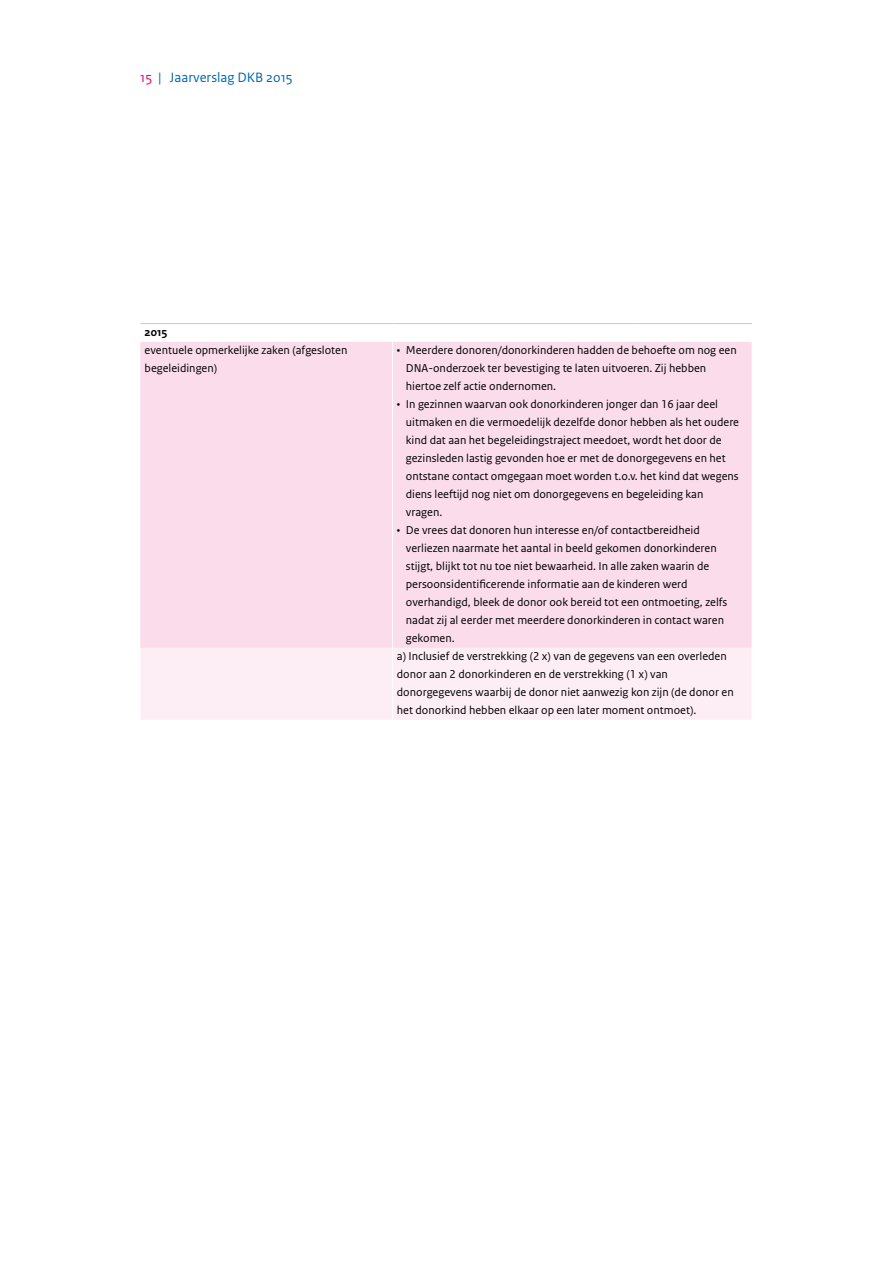
<style>
.page{position:relative;width:893px;height:1263px;background:#fff}
.page>*{position:absolute;margin:0;border:0;box-sizing:border-box;transform-origin:0 0}
.t1{font:14.25px "Rijksoverheid Sans Text";color:#0068b3}
.t2{font:12px/18px "Rijksoverheid Sans Text";color:#000}
.t3{font:700 12px "Rijksoverheid Sans Text";color:#000}
.s1{color:#e6007b}
</style>
<div class="page">
<div style="left:140px;top:342px;width:612px;height:306px;background:#fadceb"></div>
<div style="left:140px;top:648px;width:612px;height:72px;background:#fdeef5"></div>
<hr style="left:392px;top:342px;width:1px;height:306px;background:#fff">
<hr style="left:392px;top:648px;width:1px;height:72px;background:#fff">
<hr style="left:140px;top:323px;width:253px;height:1px;background:#f5b4d1">
<hr style="left:393px;top:323px;width:120px;height:1px;background:#f5b4d1">
<hr style="left:513px;top:323px;width:121px;height:1px;background:#f5b4d1">
<hr style="left:634px;top:323px;width:118px;height:1px;background:#f5b4d1">
<p class="t1" style="left:140px;top:69px;width:154px"><span class="s1">15</span> | Jaarverslag DKB 2015</p>
<p class="t3" style="left:145px;top:325px;width:25px">2015</p>
<p class="t2" style="left:145px;top:341px;width:204px">eventuele opmerkelijke zaken (afgesloten begeleidingen)</p>
<p class="t2" style="left:406px;top:341px;width:332px;text-indent:-9px">• Meerdere donoren/donorkinderen hadden de behoefte om nog een<br>DNA-onderzoek ter bevestiging te laten uitvoeren. Zij hebben hiertoe zelf actie ondernomen.</p>
<p class="t2" style="left:406px;top:395px;width:335px;text-indent:-9px">• In gezinnen waarvan ook donorkinderen jonger dan 16 jaar deel uitmaken en die vermoedelijk dezelfde donor hebben als het oudere kind dat aan het begeleidingstraject meedoet, wordt het door de gezinsleden lastig gevonden hoe er met de donorgegevens en het ontstane contact omgegaan moet worden t.o.v. het kind dat wegens diens leeftijd nog niet om donorgegevens en begeleiding kan vragen.</p>
<p class="t2" style="left:397px;top:521px;width:304px">• De vrees dat donoren hun interesse en/of contactbereidheid</p>
<p class="t2" style="left:406px;top:539px;width:312px">verliezen naarmate het aantal in beeld gekomen donorkinderen</p>
<p class="t2" style="left:406px;top:557px;width:305px">stijgt, blijkt tot nu toe niet bewaarheid. In alle zaken waarin de</p>
<p class="t2" style="left:406px;top:575px;width:283px">persoonsidentificerende informatie aan de kinderen werd</p>
<p class="t2" style="left:406px;top:593px;width:323px">overhandigd, bleek de donor ook bereid tot een ontmoeting, zelfs</p>
<p class="t2" style="left:406px;top:611px;width:320px">nadat zij al eerder met meerdere donorkinderen in contact waren</p>
<p class="t2" style="left:406px;top:629px;width:50px">gekomen.</p>
<p class="t2" style="left:397px;top:647px;width:331px">a) Inclusief de verstrekking (2 x) van de gegevens van een overleden</p>
<p class="t2" style="left:397px;top:665px;width:273px">donor aan 2 donorkinderen en de verstrekking (1 x) van</p>
<p class="t2" style="left:397px;top:683px;width:338px">donorgegevens waarbij de donor niet aanwezig kon zijn (de donor en</p>
<p class="t2" style="left:397px;top:701px;width:301px">het donorkind hebben elkaar op een later moment ontmoet).</p>
</div>
